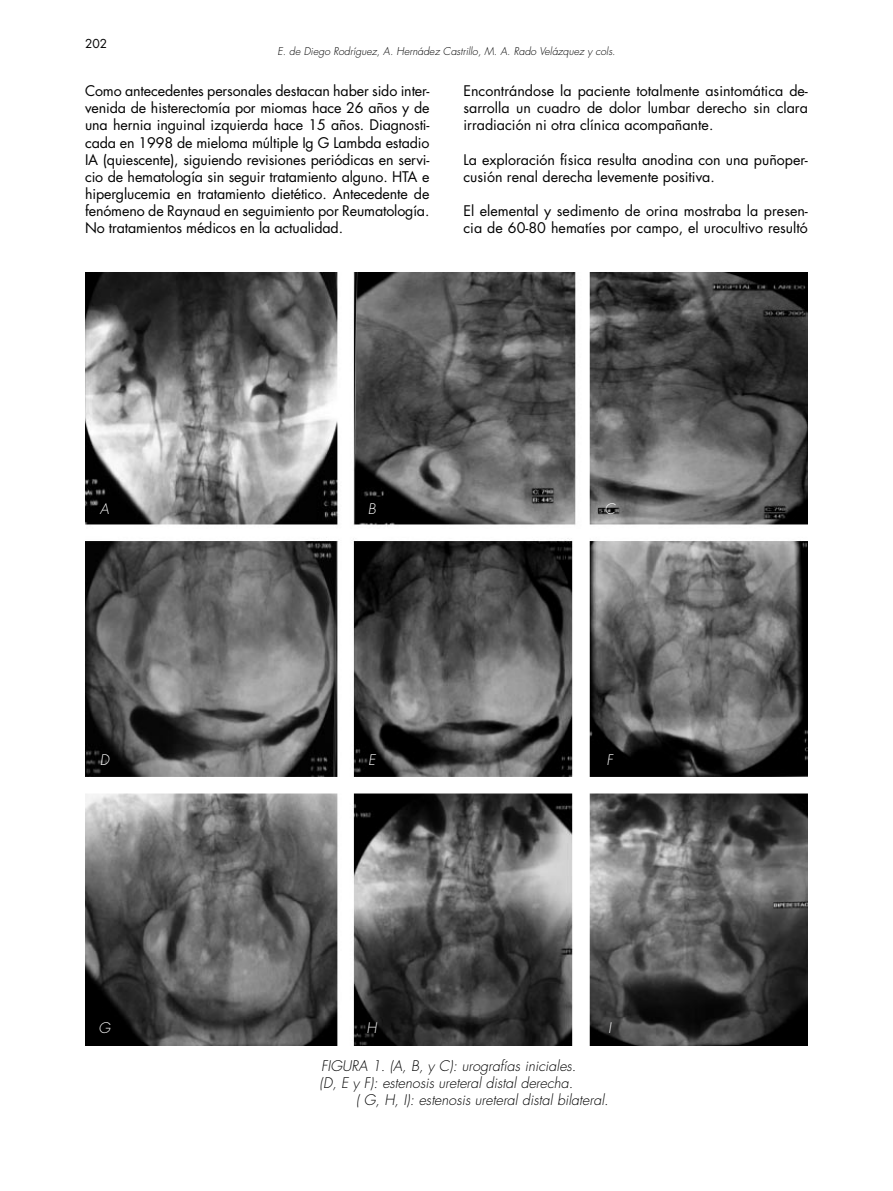
<style>
.page{position:relative;width:893px;height:1191px;background:#fff}
.page>*{position:absolute;margin:0;border:0;box-sizing:border-box;transform-origin:0 0}
.t1{font:14.25px/17.1px "Futura";color:#000;text-align:justify}
.t2{font:italic 300 14.25px "Futura";color:#000}
.t3{font:italic 300 14.25px "Futura";color:#fff}
.t4{font:12px "Futura";color:#000}
.t5{font:italic 300 10.5px "Futura";color:#000}
</style>
<div class="page">
<img style="left:85px;top:272px;width:723px;height:773px">
<p class="t4" style="left:85px;top:35px;width:24px">202</p>
<p class="t5" style="left:277px;top:44px;width:340px">E. de Diego Rodríguez, A. Hernádez Castrillo, M. A. Rado Velázquez y cols.</p>
<p class="t1" style="left:85px;top:82px;width:346px">Como antecedentes personales destacan haber sido inter&shy;venida de histerectomía por miomas hace 26 años y de una hernia inguinal izquierda hace 15 años. Diagnosti&shy;cada en 1998 de mieloma múltiple Ig G Lambda estadio IA (quiescente), siguiendo revisiones periódicas en servi&shy;cio de hematología sin seguir tratamiento alguno. HTA e hiperglucemia en tratamiento dietético. Antecedente de fenómeno de Raynaud en seguimiento por Reumatología.<br>No tratamientos médicos en la actualidad.</p>
<p class="t1" style="left:463px;top:82px;width:346px">Encontrándose la paciente totalmente asintomática de&shy;sarrolla un cuadro de dolor lumbar derecho sin clara irradiación ni otra clínica acompañante.</p>
<p class="t1" style="left:463px;top:151px;width:346px">La exploración física resulta anodina con una puñoper&shy;cusión renal derecha levemente positiva.</p>
<p class="t1" style="left:463px;top:202px;width:346px">El elemental y sedimento de orina mostraba la presen&shy;cia de 60-80 hematíes por campo, el urocultivo resultó</p>
<p class="t3" style="left:100px;top:499px;width:11px">A</p>
<p class="t3" style="left:368px;top:499px;width:10px">B</p>
<p class="t3" style="left:604px;top:499px;width:12px">C</p>
<p class="t3" style="left:100px;top:751px;width:11px">D</p>
<p class="t3" style="left:368px;top:751px;width:9px">E</p>
<p class="t3" style="left:606px;top:751px;width:8px">F</p>
<p class="t3" style="left:99px;top:1019px;width:13px">G</p>
<p class="t3" style="left:367px;top:1019px;width:12px">H</p>
<p class="t3" style="left:608px;top:1019px;width:4px">I</p>
<p class="t2" style="left:321px;top:1056px;width:257px">FIGURA 1. (A, B, y C): urografías iniciales.</p>
<p class="t2" style="left:320px;top:1073px;width:255px">(D, E y F): estenosis ureteral distal derecha.</p>
<p class="t2" style="left:356px;top:1090px;width:254px">( G, H, I): estenosis ureteral distal bilateral.</p>
</div>
